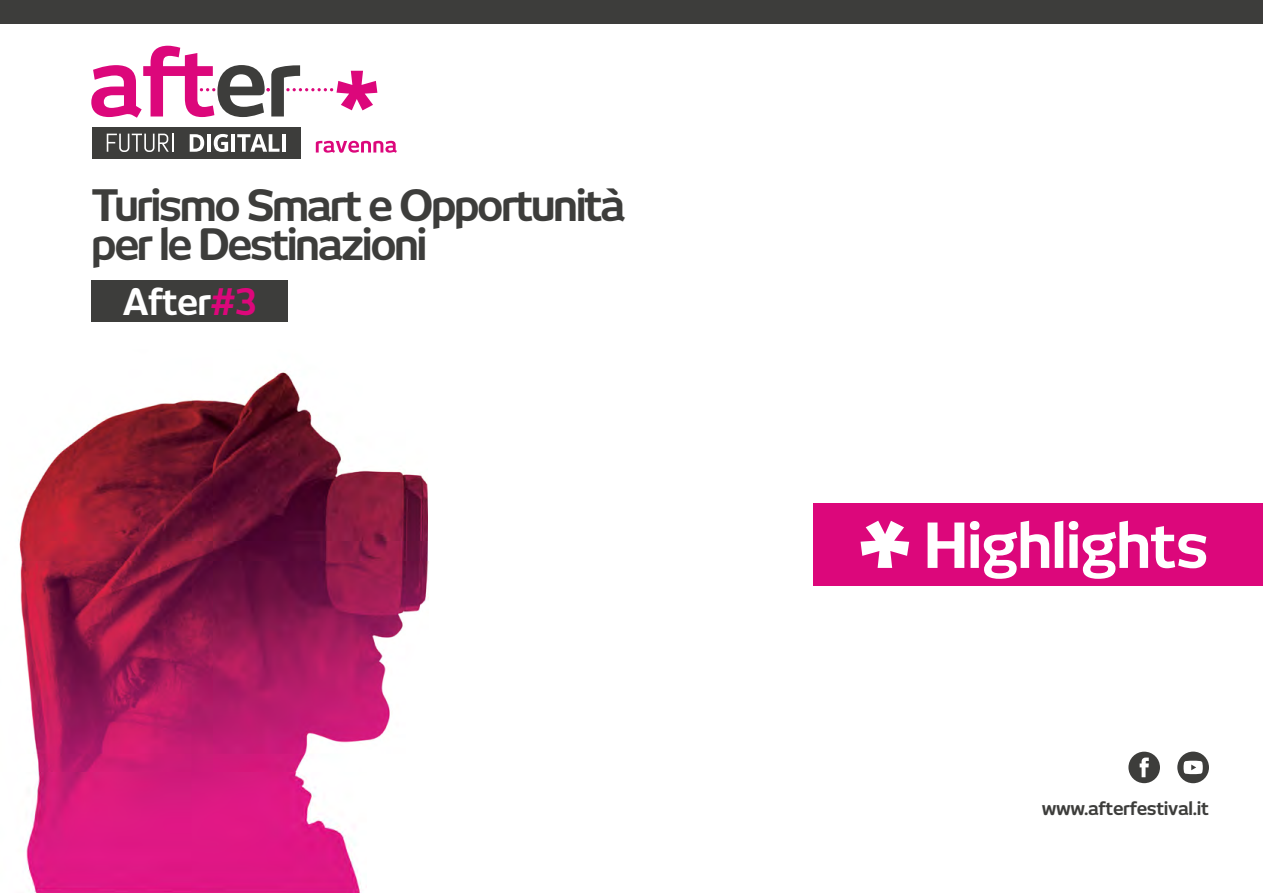
<style>
.page{position:relative;width:1263px;height:893px;background:#fff}
.page>*{position:absolute;margin:0;border:0;box-sizing:border-box;transform-origin:0 0}
.t1{font:700 61.05px "New June";letter-spacing:-.02em;color:#fff}
.t2{font:700 42.75px/38.5px "New June";letter-spacing:-.06em;color:#3d3d3b}
.t3{font:700 36px "New June";letter-spacing:-.02em;color:#fff}
.t4{font:700 18px "New June";letter-spacing:-.02em;color:#3d3d3b}
.s1{color:#dc077b}
</style>
<div class="page">
<div style="left:91px;top:280px;width:197px;height:42px;background:#3d3d3b"></div>
<div style="left:92px;top:127px;width:208px;height:32px;background:#3d3d3b"></div>
<svg style="left:107px;top:134px;width:67px;height:18px"></svg>
<svg style="left:190px;top:134px;width:14px;height:18px"></svg>
<hr style="left:207px;top:134px;width:4px;height:18px;background:#fff">
<svg style="left:214px;top:134px;width:14px;height:18px"></svg>
<hr style="left:232px;top:134px;width:3px;height:18px;background:#fff">
<svg style="left:237px;top:134px;width:42px;height:18px"></svg>
<hr style="left:282px;top:134px;width:4px;height:18px;background:#fff">
<svg style="left:91px;top:46px;width:286px;height:72px"></svg>
<svg style="left:316px;top:141px;width:81px;height:12px"></svg>
<div style="left:0;top:0;width:1263px;height:23px;background:#3d3d3b"></div>
<img style="left:18px;top:371px;width:411px;height:522px">
<div style="left:1128px;top:752px;width:32px;height:31px;background:#3d3d3b;border-radius:50%"></div>
<svg style="left:1139px;top:758px;width:10px;height:19px"></svg>
<div style="left:1177px;top:752px;width:32px;height:31px;background:#3d3d3b;border-radius:50%"></div>
<svg style="left:1183px;top:761px;width:20px;height:13px"></svg>
<div style="left:814px;top:503px;width:449px;height:83px;background:#dc077b"></div>
<svg style="left:860px;top:521px;width:49px;height:47px"></svg>
<svg style="left:36px;top:891px;width:323px;height:2px"></svg>
<p class="t2" style="left:91px;top:186px;width:536px">Turismo Smart e Opportunità per le Destinazioni</p>
<p class="t3" style="left:123px;top:281px;width:135px">After<span class="s1">#3</span></p>
<h1 class="t1" style="left:924px;top:510px;width:287px">Highlights</h1>
<p class="t4" style="left:1042px;top:798px;width:169px">www.afterfestival.it</p>
</div>
